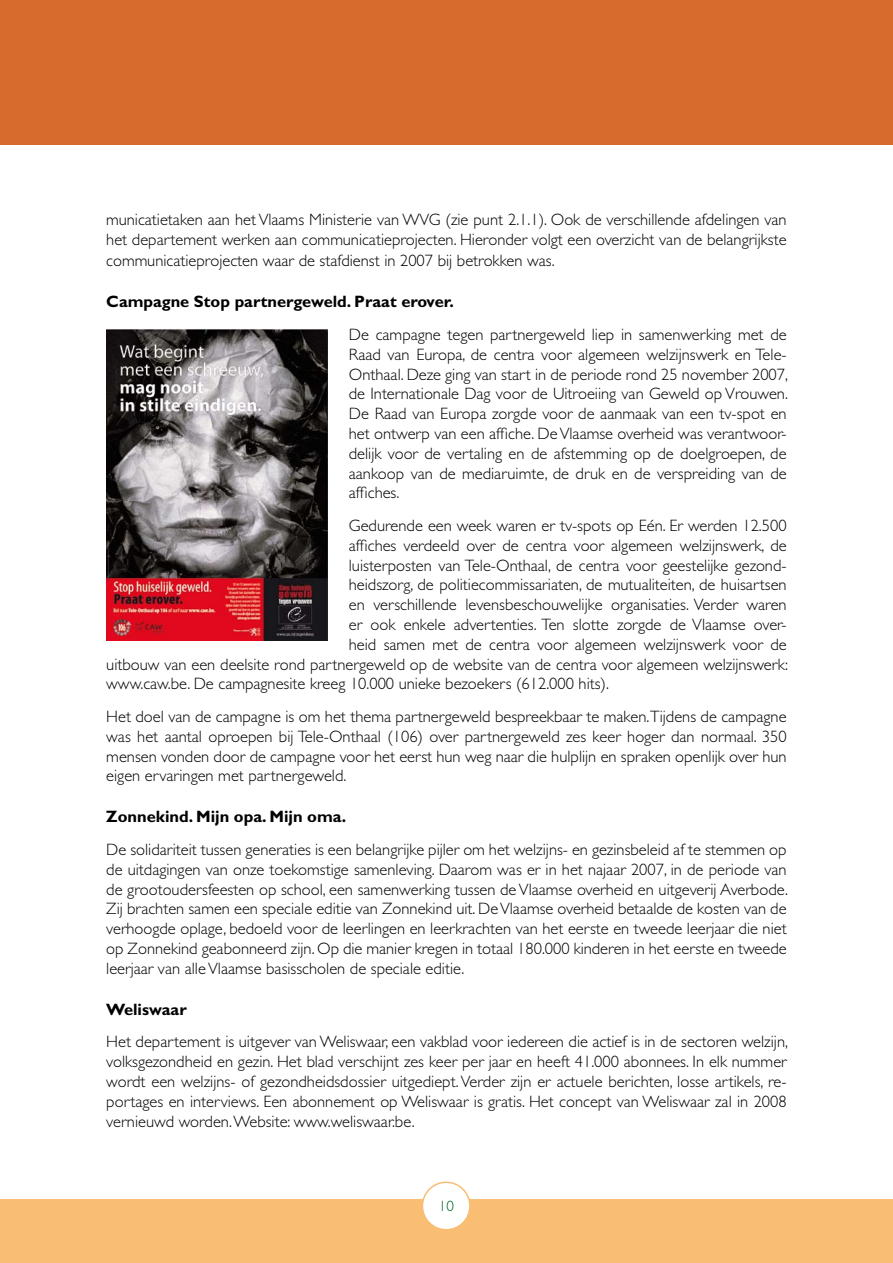
<style>
.page{position:relative;width:893px;height:1263px;background:#fff}
.page>*{position:absolute;margin:0;border:0;box-sizing:border-box;transform-origin:0 0}
.t1{font:300 16.5px/19.8px "Gill Sans";color:#000;text-align:justify}
.t2{font:700 16.5px "Gill Sans";color:#000}
.t3{font:300 15px "Gill Sans";color:#006226}
</style>
<div class="page">
<div style="left:0;top:0;width:893px;height:145px;background:#d76b2c"></div>
<div style="left:0;top:1199px;width:893px;height:64px;background:#f9bd73"></div>
<div style="left:422px;top:1182px;width:48px;height:48px;background:#fff;border-radius:50%"></div>
<div style="left:422px;top:1181px;width:49px;height:49px;border:2px solid #f9bd73;border-radius:50%"></div>
<img style="left:106px;top:329px;width:222px;height:312px">
<p class="t1" style="left:106px;top:210px;width:682px">municatietaken aan het Vlaams Ministerie van WVG (zie punt 2.1.1). Ook de verschillende afdelingen van het departement werken aan communicatieprojecten. Hieronder volgt een overzicht van de belangrijkste</p>
<p class="t1" style="left:106px;top:251px;width:450px">communicatieprojecten waar de stafdienst in 2007 bij betrokken was.</p>
<p class="t2" style="left:106px;top:292px;width:349px">Campagne Stop partnergeweld. Praat erover.</p>
<p class="t1" style="left:349px;top:325px;width:441px">De campagne tegen partnergeweld liep in samenwerking met de Raad van Europa, de centra voor algemeen welzijnswerk en Tele-Onthaal. Deze ging van start in de periode rond 25 november 2007, de Internationale Dag voor de Uitroeiing van Geweld op Vrouwen.<br>De Raad van Europa zorgde voor de aanmaak van een tv-spot en het ontwerp van een affiche. De Vlaamse overheid was verantwoor&shy;delijk voor de vertaling en de afstemming op de doelgroepen, de aankoop van de mediaruimte, de druk en de verspreiding van de affiches.</p>
<p class="t1" style="left:349px;top:516px;width:439px">Gedurende een week waren er tv-spots op Eén. Er werden 12.500</p>
<p class="t1" style="left:349px;top:535px;width:439px">affiches verdeeld over de centra voor algemeen welzijnswerk, de</p>
<p class="t1" style="left:349px;top:555px;width:439px">luisterposten van Tele-Onthaal, de centra voor geestelijke gezond-</p>
<p class="t1" style="left:349px;top:575px;width:439px">heidszorg, de politiecommissariaten, de mutualiteiten, de huisartsen</p>
<p class="t1" style="left:349px;top:595px;width:439px">en verschillende levensbeschouwelijke organisaties. Verder waren</p>
<p class="t1" style="left:349px;top:615px;width:439px">er ook enkele advertenties. Ten slotte zorgde de Vlaamse over-</p>
<p class="t1" style="left:349px;top:634px;width:439px">heid samen met de centra voor algemeen welzijnswerk voor de</p>
<p class="t1" style="left:106px;top:654px;width:683px">uitbouw van een deelsite rond partnergeweld op de website van de centra voor algemeen welzijnswerk:</p>
<p class="t1" style="left:106px;top:674px;width:504px">www.caw.be. De campagnesite kreeg 10.000 unieke bezoekers (612.000 hits).</p>
<p class="t1" style="left:106px;top:707px;width:682px">Het doel van de campagne is om het thema partnergeweld bespreekbaar te maken.Tijdens de campagne was het aantal oproepen bij Tele-Onthaal (106) over partnergeweld zes keer hoger dan normaal. 350 mensen vonden door de campagne voor het eerst hun weg naar die hulplijn en spraken openlijk over hun eigen ervaringen met partnergeweld.</p>
<p class="t2" style="left:106px;top:807px;width:241px">Zonnekind. Mijn opa. Mijn oma.</p>
<p class="t1" style="left:106px;top:840px;width:683px">De solidariteit tussen generaties is een belangrijke pijler om het welzijns- en gezinsbeleid af te stemmen op de uitdagingen van onze toekomstige samenleving. Daarom was er in het najaar 2007, in de periode van de grootoudersfeesten op school, een samenwerking tussen de Vlaamse overheid en uitgeverij Averbode.<br>Zij brachten samen een speciale editie van Zonnekind uit. De Vlaamse overheid betaalde de kosten van de verhoogde oplage, bedoeld voor de leerlingen en leerkrachten van het eerste en tweede leerjaar die niet op Zonnekind geabonneerd zijn. Op die manier kregen in totaal 180.000 kinderen in het eerste en tweede leerjaar van alle Vlaamse basisscholen de speciale editie.</p>
<p class="t2" style="left:106px;top:999px;width:82px">Weliswaar</p>
<p class="t1" style="left:106px;top:1032px;width:683px">Het departement is uitgever van Weliswaar, een vakblad voor iedereen die actief is in de sectoren welzijn, volksgezondheid en gezin. Het blad verschijnt zes keer per jaar en heeft 41.000 abonnees. In elk nummer wordt een welzijns- of gezondheidsdossier uitgediept. Verder zijn er actuele berichten, losse artikels, re&shy;portages en interviews. Een abonnement op Weliswaar is gratis. Het concept van Weliswaar zal in 2008 vernieuwd worden. Website: www.weliswaar.be.</p>
<p class="t3" style="left:439px;top:1197px;width:16px">10</p>
</div>
